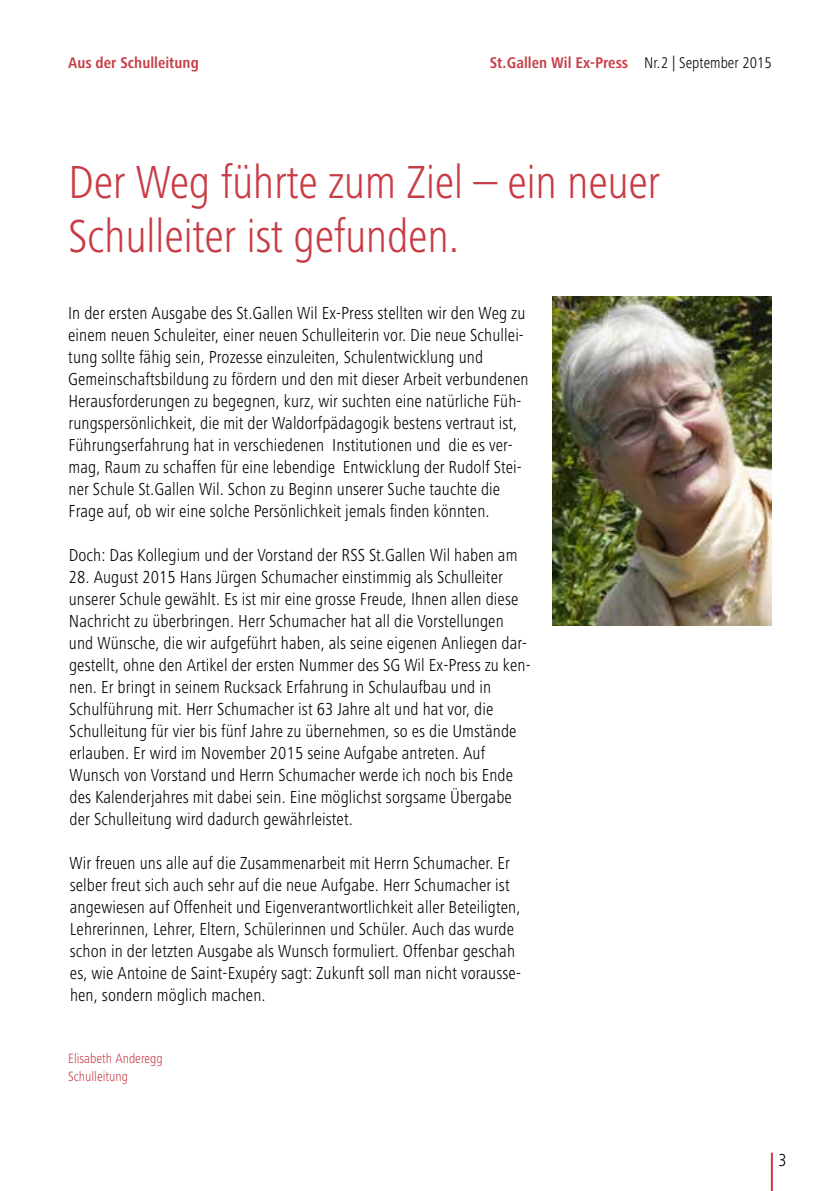
<style>
.page{position:relative;width:840px;height:1191px;background:#fff}
.page>*{position:absolute;margin:0;border:0;box-sizing:border-box;transform-origin:0 0}
.t1{font:300 condensed 48px/54px "Frutiger Next LT";letter-spacing:-.01em;color:#c83c45}
.t2{font:300 condensed 18px/22px "Frutiger Next LT";letter-spacing:.005em;color:#000}
.t3{font:700 condensed 16px "Frutiger Next LT";color:#c83c45}
.t4{font:300 condensed 14px/18px "Frutiger Next LT";color:#c83c45}
.s1{font-weight:300;color:#000}
</style>
<div class="page">
<hr style="left:770px;top:1152px;width:2px;height:39px;background:#c83c45">
<img style="left:552px;top:296px;width:219px;height:329px">
<p class="t3" style="left:68px;top:54px;width:132px">Aus der Schulleitung</p>
<p class="t3" style="left:489px;top:54px;width:283px">St.Gallen Wil Ex-Press <span class="s1">Nr. 2 | September 2015</span></p>
<h1 class="t1" style="left:68px;top:155px;width:593px">Der Weg führte zum Ziel – ein neuer<br>Schulleiter ist gefunden.</h1>
<p class="t2" style="left:68px;top:302px;width:462px">In der ersten Ausgabe des St.Gallen Wil Ex-Press stellten wir den Weg zu einem neuen Schuleiter, einer neuen Schulleiterin vor. Die neue Schullei&shy;tung sollte fähig sein, Prozesse einzuleiten, Schulentwicklung und Gemeinschaftsbildung zu fördern und den mit dieser Arbeit verbundenen Herausforderungen zu begegnen, kurz, wir suchten eine natürliche Füh&shy;rungspersönlichkeit, die mit der Waldorfpädagogik bestens vertraut ist, Führungserfahrung hat in verschiedenen Institutionen und die es ver&shy;mag, Raum zu schaffen für eine lebendige Entwicklung der Rudolf Stei&shy;ner Schule St.Gallen Wil. Schon zu Beginn unserer Suche tauchte die Frage auf, ob wir eine solche Persönlichkeit jemals finden könnten.</p>
<p class="t2" style="left:69px;top:544px;width:450px">Doch: Das Kollegium und der Vorstand der RSS St.Gallen Wil haben am</p>
<p class="t2" style="left:69px;top:566px;width:463px">28. August 2015 Hans Jürgen Schumacher einstimmig als Schulleiter unserer Schule gewählt. Es ist mir eine grosse Freude, Ihnen allen diese Nachricht zu überbringen. Herr Schumacher hat all die Vorstellungen und Wünsche, die wir aufgeführt haben, als seine eigenen Anliegen dar&shy;gestellt, ohne den Artikel der ersten Nummer des SG Wil Ex-Press zu ken&shy;nen. Er bringt in seinem Rucksack Erfahrung in Schulaufbau und in Schulführung mit. Herr Schumacher ist 63 Jahre alt und hat vor, die Schulleitung für vier bis fünf Jahre zu übernehmen, so es die Umstände erlauben. Er wird im November 2015 seine Aufgabe antreten. Auf Wunsch von Vorstand und Herrn Schumacher werde ich noch bis Ende des Kalenderjahres mit dabei sein. Eine möglichst sorgsame Übergabe der Schulleitung wird dadurch gewährleistet.</p>
<p class="t2" style="left:70px;top:852px;width:452px">Wir freuen uns alle auf die Zusammenarbeit mit Herrn Schumacher. Er selber freut sich auch sehr auf die neue Aufgabe. Herr Schumacher ist angewiesen auf Offenheit und Eigenverantwortlichkeit aller Beteiligten, Lehrerinnen, Lehrer, Eltern, Schülerinnen und Schüler. Auch das wurde schon in der letzten Ausgabe als Wunsch formuliert. Offenbar geschah es, wie Antoine de Saint-Exupéry sagt: Zukunft soll man nicht vorausse&shy;hen, sondern möglich machen.</p>
<p class="t4" style="left:68px;top:1049px;width:96px">Elisabeth Anderegg<br>Schulleitung</p>
<p class="t2" style="left:778px;top:1149px;width:10px">3</p>
</div>
